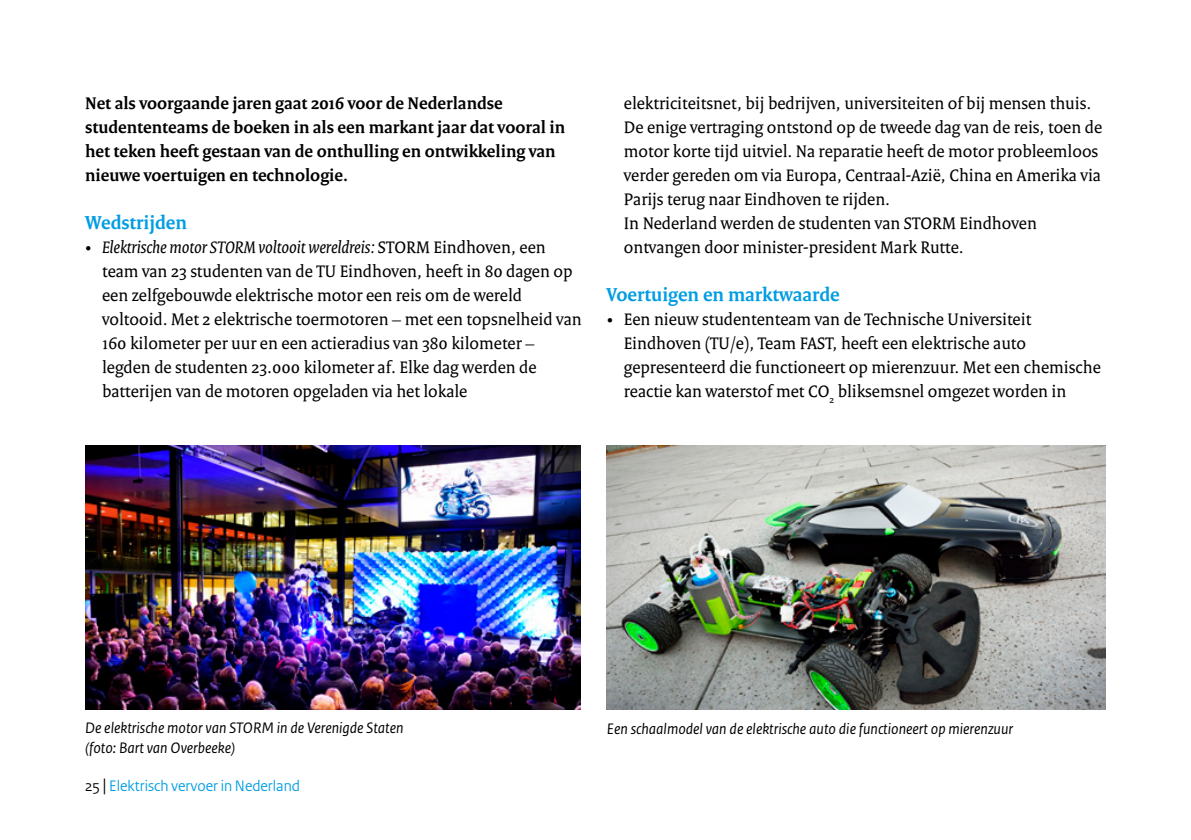
<style>
.page{position:relative;width:1191px;height:840px;background:#fff}
.page>*{position:absolute;margin:0;border:0;box-sizing:border-box;transform-origin:0 0}
._04_RO_Paragraafkop{font:700 20px "Rijksoverheid Serif";color:#009de2}
.t1{font:18px/24px "Rijksoverheid Serif";color:#000}
._10_RO_Broodtekst{font:700 18px/24px "Rijksoverheid Serif";color:#000}
._13_RO_Fotobijschrif{font:italic 16px/20px "Rijksoverheid Sans Text";color:#000}
.t2{font:16px "Rijksoverheid Sans Heading";color:#009de2}
.s1{font-style:italic}
.s2{color:#000}
.s3{font-size:19px;color:#000}
</style>
<div class="page">
<img style="left:85px;top:445px;width:495px;height:263px">
<img style="left:607px;top:445px;width:499px;height:263px">
<p class="_10_RO_Broodtekst" style="left:85px;top:91px;width:481px">Net als voorgaande jaren gaat 2016 voor de Nederlandse studententeams de boeken in als een markant jaar dat vooral in het teken heeft gestaan van de onthulling en ontwikkeling van nieuwe voertuigen en technologie.</p>
<p class="_04_RO_Paragraafkop" style="left:85px;top:211px;width:103px">Wedstrijden</p>
<p class="t1" style="left:102px;top:235px;width:481px;text-indent:-17px">• <span class="s1">Elektrische motor STORM voltooit wereldreis:</span> STORM Eindhoven, een team van 23 studenten van de TU Eindhoven, heeft in 80 dagen op een zelfgebouwde elektrische motor een reis om de wereld voltooid. Met 2 elektrische toermotoren – met een topsnelheid van 160 kilometer per uur en een actieradius van 380 kilometer – legden de studenten 23.000 kilometer af. Elke dag werden de batterijen van de motoren opgeladen via het lokale</p>
<p class="t1" style="left:624px;top:91px;width:480px">elektriciteitsnet, bij bedrijven, universiteiten of bij mensen thuis.<br>De enige vertraging ontstond op de tweede dag van de reis, toen de motor korte tijd uitviel. Na reparatie heeft de motor probleemloos verder gereden om via Europa, Centraal-Azië, China en Amerika via Parijs terug naar Eindhoven te rijden.<br>In Nederland werden de studenten van STORM Eindhoven ontvangen door minister-president Mark Rutte.</p>
<p class="_04_RO_Paragraafkop" style="left:607px;top:283px;width:234px">Voertuigen en marktwaarde</p>
<p class="t1" style="left:624px;top:307px;width:478px;text-indent:-17px">• Een nieuw studententeam van de Technische Universiteit Eindhoven (TU/e), Team FAST, heeft een elektrische auto gepresenteerd die functioneert op mierenzuur. Met een chemische reactie kan waterstof met CO<sub>2</sub> bliksemsnel omgezet worden in</p>
<p class="_13_RO_Fotobijschrif" style="left:85px;top:717px;width:320px">De elektrische motor van STORM in de Verenigde Staten (foto: Bart van Overbeeke)</p>
<p class="_13_RO_Fotobijschrif" style="left:607px;top:718px;width:408px">Een schaalmodel van de elektrische auto die functioneert op mierenzuur</p>
<p class="t2" style="left:85px;top:776px;width:216px"><span class="s2">25</span> <span class="s3">|</span> Elektrisch vervoer in Nederland</p>
</div>
